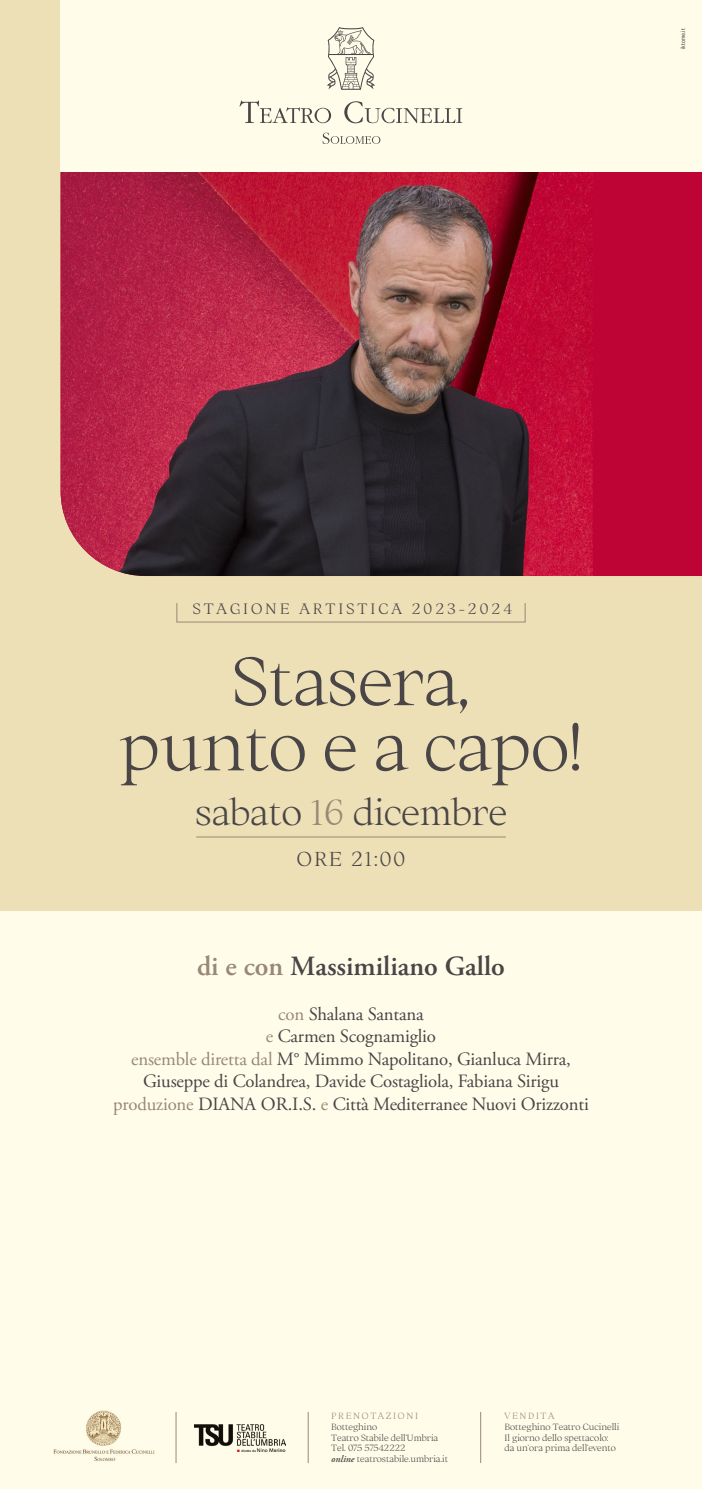
<style>
.page{position:relative;width:702px;height:1489px;background:#fff}
.page>*{position:absolute;margin:0;border:0;box-sizing:border-box;transform-origin:0 0}
.t1{font:300 67.43px/65.2px "Ortica";letter-spacing:-.005em;color:#4a4546;text-align:center}
.t2{font:300 35.78px "Ortica";color:#4a4546}
.t3{font:600 27.75px "Adobe Garamond Pro";color:#4a4546}
.t4{font:300 20.1px "Ortica";letter-spacing:.1em;color:#4a4546}
.t5{font:18.75px/22.5px "Adobe Garamond Pro";letter-spacing:-.01em;color:#4a4546;text-align:center}
.t6{font:300 15px "Ortica";letter-spacing:.2em;color:#4a4546}
.t7{font:300 9px/10.8px "Ortica";color:#4a4546}
.t8{font:300 9px "Ortica";letter-spacing:.19em;color:#988875}
.t9{font:condensed 6px "Univers LT Std";color:#4a4546}
.s1{color:#988875}
.s2{font-family:"Adobe Garamond Pro";font-weight:600;font-style:italic;font-size:9.75px}
</style>
<div class="page">
<div style="left:0;top:0;width:702px;height:1488px;background:#fffdea"></div>
<div style="left:0;top:0;width:702px;height:910px;background:#ede0b7"></div>
<div style="left:592px;top:171px;width:110px;height:405px;background:#be0435"></div>
<img style="left:61px;top:171px;width:531px;height:405px">
<div style="left:61px;top:0;width:641px;height:171px;background:#fffdea"></div>
<svg style="left:322px;top:133px;width:58px;height:11px"></svg>
<svg style="left:239px;top:100px;width:223px;height:23px"></svg>
<svg style="left:327px;top:27px;width:48px;height:63px"></svg>
<div style="left:176px;top:602px;width:349px;height:20px;border:1px solid #988875"></div>
<hr style="left:196px;top:836px;width:310px;height:1px;background:#988875">
<img style="left:53px;top:1410px;width:102px;height:52px">
<hr style="left:308px;top:1411px;width:1px;height:51px;background:#988875">
<hr style="left:480px;top:1411px;width:1px;height:51px;background:#988875">
<hr style="left:176px;top:1411px;width:1px;height:51px;background:#988875">
<img style="left:194px;top:1424px;width:91px;height:27px">
<p class="t9" style="left:679px;top:49px;width:22px;rotate:-90deg">iktome.it</p>
<p class="t6" style="left:193px;top:599px;width:321px">STAGIONE ARTISTICA 2023-2024</p>
<h1 class="t1" style="left:120px;top:649px;width:464px">Stasera,<br>punto e a capo!</h1>
<h2 class="t2" style="left:195px;top:791px;width:313px">sabato <span class="s1">16</span> dicembre</h2>
<p class="t4" style="left:297px;top:846px;width:110px">ORE 21:00</p>
<h3 class="t3" style="left:197px;top:949px;width:309px"><span class="s1">di e con</span> Massimiliano Gallo</h3>
<p class="t5" style="left:113px;top:1003px;width:477px"><span class="s1">con</span> Shalana Santana<br><span class="s1">e</span> Carmen Scognamiglio<br><span class="s1">ensemble diretta dal</span> M° Mimmo Napolitano, Gianluca Mirra, Giuseppe di Colandrea, Davide Costagliola, Fabiana Sirigu <span class="s1">produzione</span> DIANA OR.I.S. <span class="s1">e</span> Città Mediterranee Nuovi Orizzonti</p>
<p class="t8" style="left:331px;top:1410px;width:88px">PRENOTAZIONI</p>
<p class="t7" style="left:331px;top:1421px;width:118px">Botteghino<br>Teatro Stabile dell’Umbria<br>Tel. 075 57542222<br><span class="s2">online</span> teatrostabile.umbria.it</p>
<p class="t8" style="left:504px;top:1410px;width:51px">VENDITA</p>
<p class="t7" style="left:504px;top:1421px;width:116px">Botteghino Teatro Cucinelli<br>Il giorno dello spettacolo: da un’ora prima dell’evento</p>
</div>
